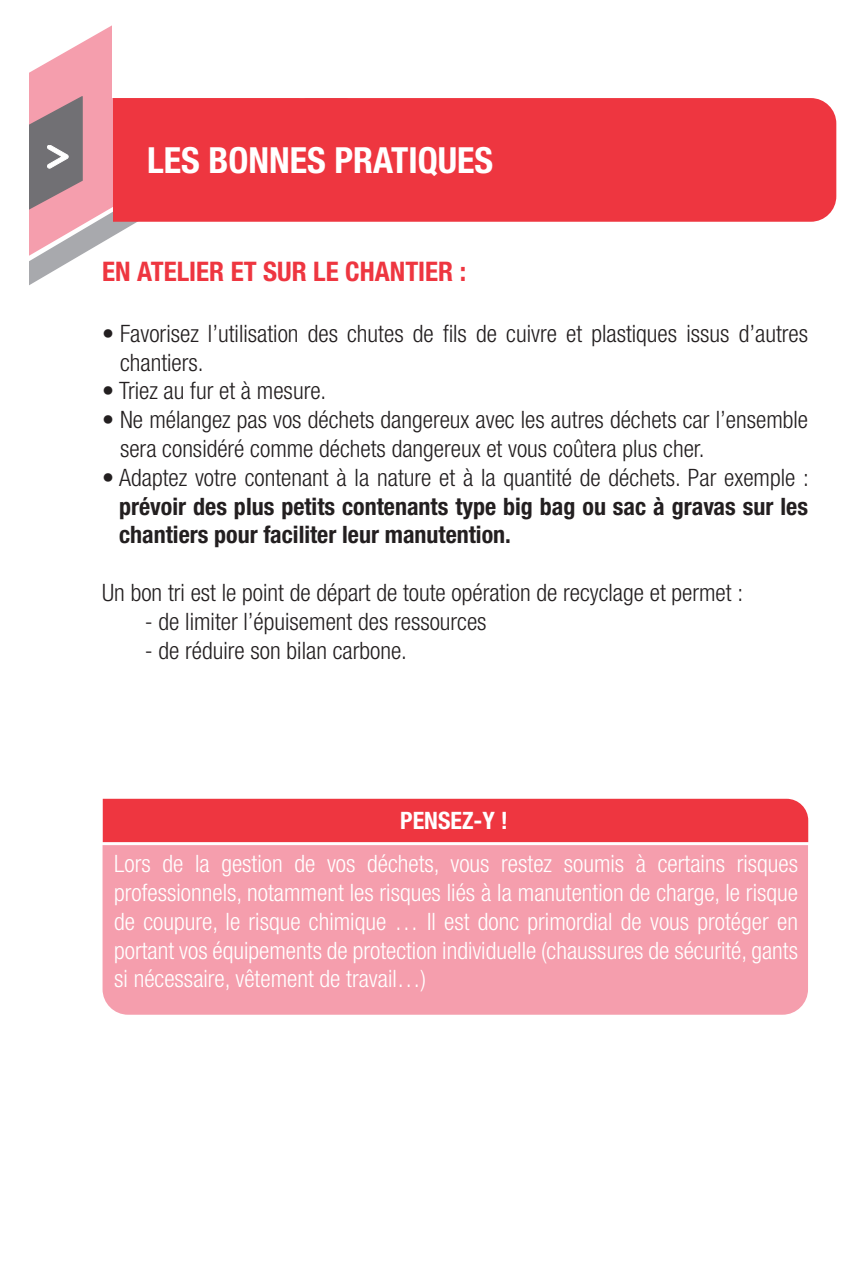
<style>
.page{position:relative;width:851px;height:1276px;background:#fff}
.page>*{position:absolute;margin:0;border:0;box-sizing:border-box;transform-origin:0 0}
.t1{font:700 condensed 36px "Helvetica Neue LT Std";color:#fff}
.t2{font:700 condensed 27px "Helvetica Neue LT Std";color:#ee3640}
.t3{font:300 condensed 24px/28.8px "Helvetica Neue LT Std";color:#231f20}
.t4{font:300 condensed 24px/28.8px "Helvetica Neue LT Std";color:#fff;text-align:justify}
.t5{font:700 condensed 24px/28.8px "Helvetica Neue LT Std";color:#231f20;text-align:justify}
.t6{font:700 condensed 24px "Helvetica Neue LT Std";color:#fff}
.s1{font-weight:300}
</style>
<div class="page">
<svg style="left:29px;top:45px;width:108px;height:240px;fill:#f59ead"></svg>
<div style="left:113px;top:0;width:737px;height:98px;background:#fff"></div>
<svg style="left:29px;top:96px;width:54px;height:132px;background:#a4848c"></svg>
<div style="left:113px;top:98px;width:723px;height:124px;background:#ee3640"></div>
<div style="left:103px;top:799px;width:705px;height:43px;background:#ee3640"></div>
<div style="left:102px;top:845px;width:705px;height:169px;background:#f59ead"></div>
<p class="t1" style="left:147px;top:138px;width:347px">LES BONNES PRATIQUES</p>
<p class="t2" style="left:102px;top:255px;width:365px">EN ATELIER ET SUR LE CHANTIER :</p>
<p class="t3" style="left:120px;top:319px;width:689px;text-indent:-18px">• Favorisez l’utilisation des chutes de fils de cuivre et plastiques issus d’autres chantiers.</p>
<p class="t3" style="left:102px;top:376px;width:225px">• Triez au fur et à mesure.</p>
<p class="t3" style="left:120px;top:405px;width:689px;text-indent:-18px">• Ne mélangez pas vos déchets dangereux avec les autres déchets car l’ensemble sera considéré comme déchets dangereux et vous coûtera plus cher.</p>
<p class="t5" style="left:119px;top:462px;width:691px;text-indent:-17px"><span class="s1">• Adaptez votre contenant à la nature et à la quantité de déchets. Par exemple : </span>prévoir des plus petits contenants type big bag ou sac à gravas sur les chantiers pour faciliter leur manutention.</p>
<p class="t3" style="left:102px;top:578px;width:642px">Un bon tri est le point de départ de toute opération de recyclage et permet :</p>
<p class="t3" style="left:145px;top:607px;width:343px">- de limiter l’épuisement des ressources</p>
<p class="t3" style="left:145px;top:635px;width:263px">- de réduire son bilan carbone.</p>
<p class="t6" style="left:400px;top:806px;width:109px">PENSEZ-Y !</p>
<p class="t4" style="left:114px;top:849px;width:685px">Lors de la gestion de vos déchets, vous restez soumis à certains risques professionnels, notamment les risques liés à la manutention de charge, le risque de coupure, le risque chimique … Il est donc primordial de vous protéger en portant vos équipements de protection individuelle (chaussures de sécurité, gants si nécessaire, vêtement de travail…)</p>
</div>
